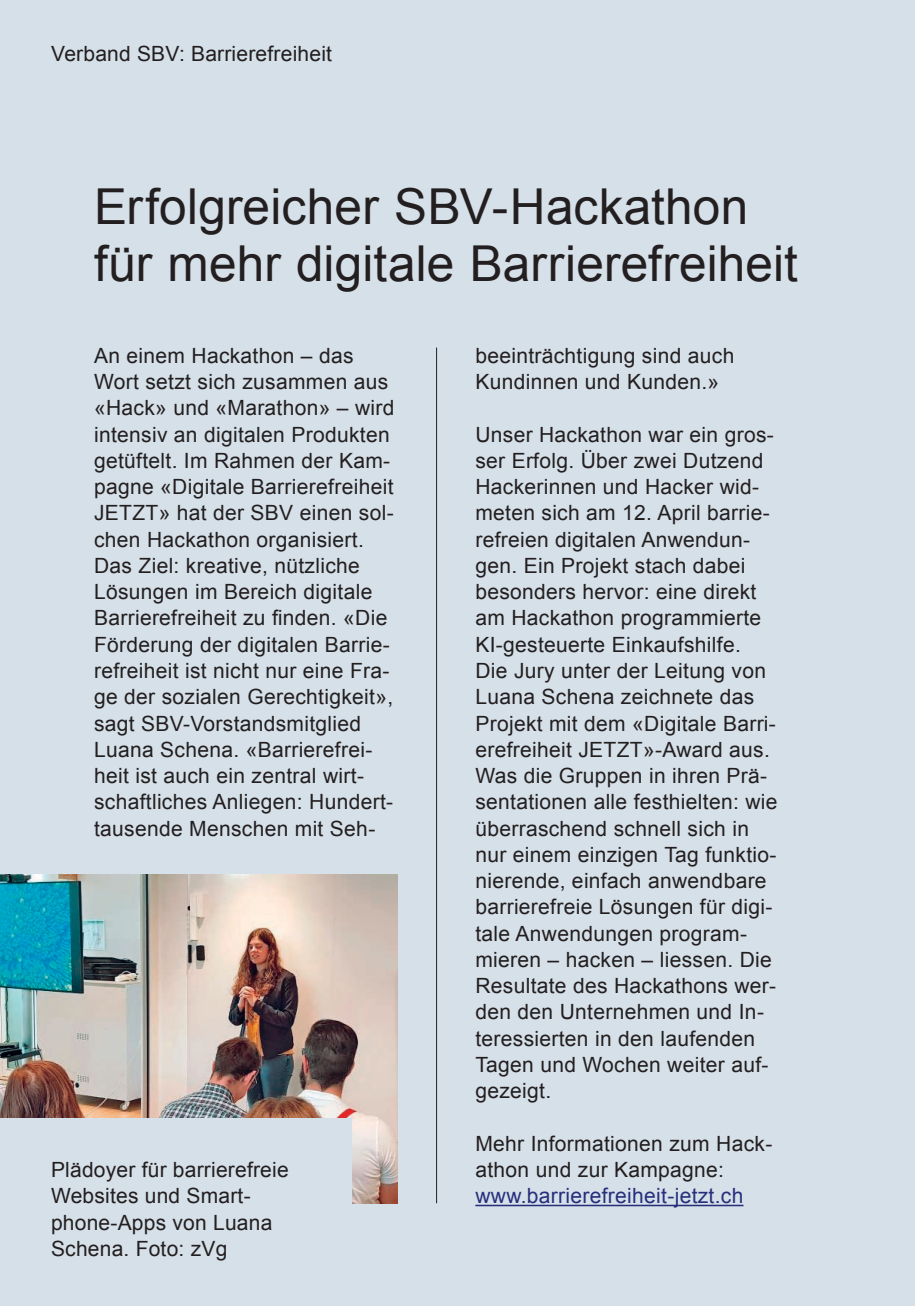
<style>
.page{position:relative;width:915px;height:1306px;background:#fff}
.page>*{position:absolute;margin:0;border:0;box-sizing:border-box;transform-origin:0 0}
.t1{font:49.5px/57px "Arial";letter-spacing:.005em;color:#231f20}
.t2{font:27px "Arial";color:#231f20}
.t3{font:21px/26.2px "Arial";letter-spacing:.015em;color:#231f20}
.t4{font:21px "Arial";letter-spacing:.015em;color:#272f7c}
</style>
<div class="page">
<div style="left:0;top:0;width:914px;height:1305px;background:#d6e0e8"></div>
<hr style="left:436px;top:347px;width:1px;height:856px;background:#231f20">
<hr style="left:475px;top:1204px;width:268px;height:2px;background:#272f7c">
<img style="left:0;top:875px;width:397px;height:328px">
<div style="left:0;top:1118px;width:351px;height:187px;background:#d6e0e8"></div>
<p class="t3" style="left:51px;top:42px;width:282px">Verband SBV: Barrierefreiheit</p>
<h1 class="t1" style="left:94px;top:182px;width:705px">Erfolgreicher SBV-Hackathon für mehr digitale Barrierefreiheit</h1>
<p class="t3" style="left:94px;top:344px;width:302px">An einem Hackathon – das<br>Wort setzt sich zusammen aus «Hack» und «Marathon» – wird intensiv an digitalen Produkten getüftelt. Im Rahmen der Kam&shy;pagne «Digitale Barrierefreiheit<br>JETZT» hat der SBV einen sol&shy;chen Hackathon organisiert.<br>Das Ziel: kreative, nützliche<br>Lösungen im Bereich digitale<br>Barrierefreiheit zu finden. «Die<br>Förderung der digitalen Barrie&shy;refreiheit ist nicht nur eine Fra&shy;ge der sozialen Gerechtigkeit», sagt SBV-Vorstandsmitglied<br>Luana Schena. «Barrierefrei&shy;heit ist auch ein zentral wirt&shy;schaftliches Anliegen: Hundert&shy;tausende Menschen mit Seh-</p>
<p class="t3" style="left:475px;top:344px;width:260px">beeinträchtigung sind auch<br>Kundinnen und Kunden.»</p>
<p class="t3" style="left:475px;top:423px;width:303px">Unser Hackathon war ein gros&shy;ser Erfolg. Über zwei Dutzend<br>Hackerinnen und Hacker wid&shy;meten sich am 12. April barrie&shy;refreien digitalen Anwendun&shy;gen. Ein Projekt stach dabei besonders hervor: eine direkt am Hackathon programmierte<br>KI-gesteuerte Einkaufshilfe.<br>Die Jury unter der Leitung von<br>Luana Schena zeichnete das<br>Projekt mit dem «Digitale Barri&shy;erefreiheit JETZT»-Award aus.<br>Was die Gruppen in ihren Prä&shy;sentationen alle festhielten: wie überraschend schnell sich in nur einem einzigen Tag funktio&shy;nierende, einfach anwend bare barrierefreie Lösungen für digi&shy;tale Anwendungen program&shy;mieren – hacken – liessen. Die<br>Resultate des Hackathons wer&shy;den den Unternehmen und In&shy;teressierten in den laufenden<br>Tagen und Wochen weiter auf&shy;gezeigt.</p>
<p class="t3" style="left:475px;top:1132px;width:298px">Mehr Informationen zum Hack&shy;athon und zur Kampagne:</p>
<p class="t4" style="left:475px;top:1187px;width:269px">www.barrierefreiheit-jetzt.ch</p>
<p class="t3" style="left:51px;top:1158px;width:239px">Plädoyer für barrierefreie<br>Websites und Smart&shy;phone-Apps von Luana<br>Schena. Foto: zVg</p>
<p class="t2" style="left:51px;top:1238px;width:32px">28</p>
</div>
